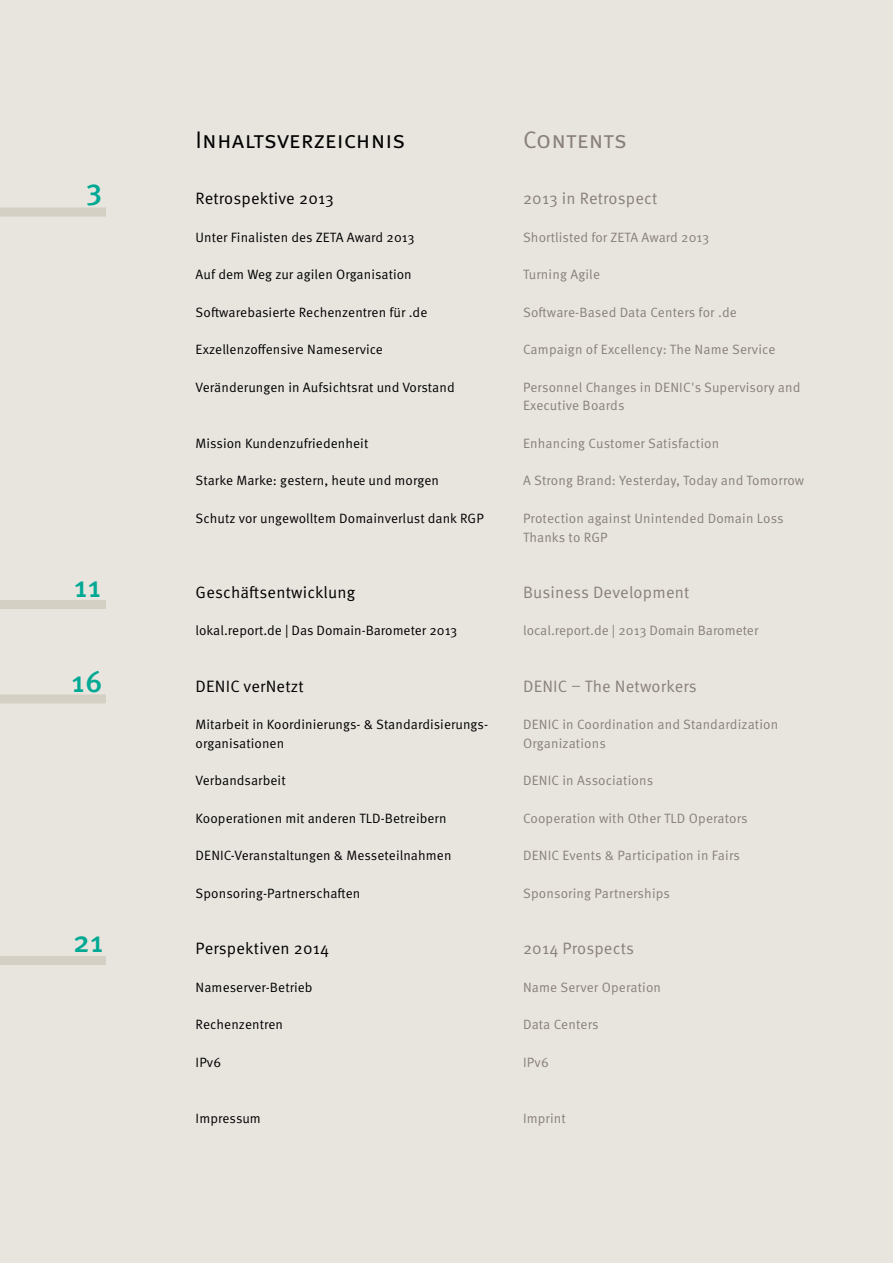
<style>
.page{position:relative;width:893px;height:1263px;background:#e8e5df}
.page>*{position:absolute;margin:0;border:0;box-sizing:border-box;transform-origin:0 0}
.t1{font:500 30px "Meta OT";color:#00a994}
.t2{font:24px "Meta OT Norm";letter-spacing:.005em;color:#000}
.t3{font:24px "Meta OT Norm";letter-spacing:-.005em;color:#898079}
.t4{font:16.5px "Meta OT Norm";letter-spacing:.01em;color:#898079}
.t5{font:16.5px "Meta OT Norm";letter-spacing:.01em;color:#000}
.t6{font:13.5px/18.8px "Meta OT Norm";letter-spacing:.005em;color:#000}
.t7{font:13.5px/18.8px "Meta OT Norm";letter-spacing:.01em;color:#898079}
</style>
<div class="page">
<div style="left:0;top:207px;width:106px;height:9px;background:#d5d0c4"></div>
<div style="left:0;top:600px;width:106px;height:9px;background:#d5d0c4"></div>
<div style="left:0;top:694px;width:106px;height:9px;background:#d5d0c4"></div>
<div style="left:0;top:956px;width:106px;height:9px;background:#d5d0c4"></div>
<h1 class="t1" style="left:86px;top:171px;width:18px">3</h1>
<h1 class="t1" style="left:74px;top:568px;width:28px">11</h1>
<h1 class="t1" style="left:72px;top:663px;width:33px">16</h1>
<h1 class="t1" style="left:73px;top:923px;width:32px">21</h1>
<h2 class="t2" style="left:196px;top:125px;width:211px">Inhaltsverzeichnis</h2>
<p class="t5" style="left:196px;top:188px;width:140px">Retrospektive 2013</p>
<p class="t6" style="left:196px;top:228px;width:221px">Unter Finalisten des ZETA Award 2013</p>
<p class="t6" style="left:196px;top:265px;width:218px">Auf dem Weg zur agilen Organisation</p>
<p class="t6" style="left:196px;top:303px;width:233px">Softwarebasierte Rechenzentren für .de</p>
<p class="t6" style="left:196px;top:340px;width:189px">Exzellenzoffensive Nameservice</p>
<p class="t6" style="left:196px;top:378px;width:261px">Veränderungen in Aufsichtsrat und Vorstand</p>
<p class="t6" style="left:196px;top:434px;width:174px">Mission Kundenzufriedenheit</p>
<p class="t6" style="left:196px;top:471px;width:245px">Starke Marke: gestern, heute und morgen</p>
<p class="t6" style="left:196px;top:509px;width:290px">Schutz vor ungewolltem Domainverlust dank RGP</p>
<p class="t5" style="left:196px;top:582px;width:161px">Geschäftsentwicklung</p>
<p class="t6" style="left:196px;top:621px;width:263px">lokal.report.de | Das Domain-Barometer 2013</p>
<p class="t5" style="left:196px;top:676px;width:110px">DENIC verNetzt</p>
<p class="t6" style="left:196px;top:715px;width:294px">Mitarbeit in Koordinierungs- &amp; Standardisierungs&shy;organisationen</p>
<p class="t6" style="left:196px;top:771px;width:92px">Verbandsarbeit</p>
<p class="t6" style="left:196px;top:809px;width:252px">Kooperationen mit anderen TLD-Betreibern</p>
<p class="t6" style="left:196px;top:846px;width:257px">DENIC-Veranstaltungen &amp; Messeteilnahmen</p>
<p class="t6" style="left:196px;top:884px;width:166px">Sponsoring-Partnerschaften</p>
<p class="t5" style="left:196px;top:938px;width:135px">Perspektiven 2014</p>
<p class="t6" style="left:196px;top:978px;width:119px">Nameserver-Betrieb</p>
<p class="t6" style="left:196px;top:1015px;width:89px">Rechenzentren</p>
<p class="t6" style="left:196px;top:1053px;width:27px">IPv6</p>
<p class="t6" style="left:196px;top:1109px;width:67px">Impressum</p>
<h2 class="t3" style="left:523px;top:125px;width:106px">Contents</h2>
<p class="t4" style="left:523px;top:188px;width:136px">2013 in Retrospect</p>
<p class="t7" style="left:523px;top:228px;width:188px">Shortlisted for ZETA Award 2013</p>
<p class="t7" style="left:523px;top:265px;width:79px">Turning Agile</p>
<p class="t7" style="left:523px;top:303px;width:215px">Software-Based Data Centers for .de</p>
<p class="t7" style="left:523px;top:340px;width:254px">Campaign of Excellency: The Name Service</p>
<p class="t7" style="left:523px;top:378px;width:279px">Personnel Changes in DENIC's Supervisory and<br>Executive Boards</p>
<p class="t7" style="left:523px;top:434px;width:198px">Enhancing Customer Satisfaction</p>
<p class="t7" style="left:523px;top:471px;width:283px">A Strong Brand: Yesterday, Today and Tomorrow</p>
<p class="t7" style="left:523px;top:509px;width:262px">Protection against Unintended Domain Loss<br>Thanks to RGP</p>
<p class="t4" style="left:523px;top:582px;width:168px">Business Development</p>
<p class="t7" style="left:523px;top:621px;width:237px">local.report.de | 2013 Domain Barometer</p>
<p class="t4" style="left:523px;top:676px;width:175px">DENIC – The Networkers</p>
<p class="t7" style="left:523px;top:715px;width:257px">DENIC in Coordination and Standardization<br>Organizations</p>
<p class="t7" style="left:523px;top:771px;width:132px">DENIC in Associations</p>
<p class="t7" style="left:523px;top:809px;width:226px">Cooperation with Other TLD Operators</p>
<p class="t7" style="left:523px;top:846px;width:218px">DENIC Events &amp; Participation in Fairs</p>
<p class="t7" style="left:523px;top:884px;width:148px">Sponsoring Partnerships</p>
<p class="t4" style="left:523px;top:938px;width:113px">2014 Prospects</p>
<p class="t7" style="left:523px;top:978px;width:140px">Name Server Operation</p>
<p class="t7" style="left:523px;top:1015px;width:77px">Data Centers</p>
<p class="t7" style="left:523px;top:1053px;width:27px">IPv6</p>
<p class="t7" style="left:523px;top:1109px;width:44px">Imprint</p>
</div>
